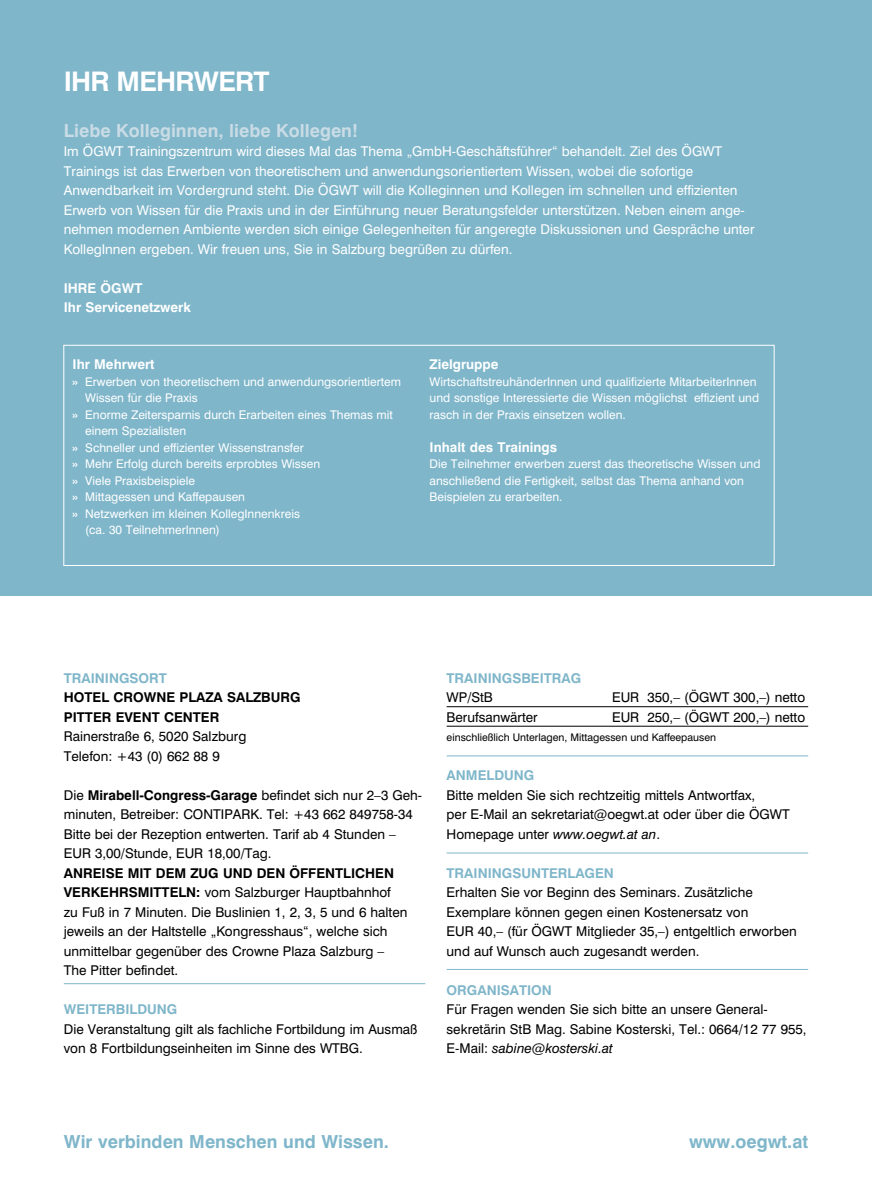
<style>
.page{position:relative;width:872px;height:1191px;background:#fff}
.page>*{position:absolute;margin:0;border:0;box-sizing:border-box;transform-origin:0 0}
.t1{font:700 27px "Swiss 721 BT";letter-spacing:-.03em;color:#fff}
.t2{font:700 18px "Swiss 721 BT";color:#7fb6ca}
.t3{font:700 18px "Swiss 721 BT";color:#c9dce5}
.t4{font:13.5px/19.5px "Swiss 721 BT";color:#000}
.t5{font:13.5px/19.5px "Swiss 721 BT";color:#fff}
.t6{font:700 13.5px "Swiss 721 BT";color:#7fb6ca}
.t7{font:700 13.5px/19.5px "Swiss 721 BT";color:#fff}
.t8{font:700 13.5px/19.5px "Swiss 721 BT";color:#000}
.t9{font:12px/16.5px "Swiss 721 BT";color:#fff}
.t10{font:10.5px "Swiss 721 BT";color:#000}
.s1{font-weight:700}
.s2{font-style:italic}
</style>
<div class="page">
<hr style="left:446px;top:706px;width:362px;height:1px;background:#000">
<hr style="left:446px;top:726px;width:362px;height:1px;background:#000">
<hr style="left:64px;top:983px;width:361px;height:1px;background:#7fb6ca">
<hr style="left:446px;top:755px;width:362px;height:1px;background:#7fb6ca">
<hr style="left:446px;top:852px;width:362px;height:1px;background:#7fb6ca">
<hr style="left:446px;top:969px;width:362px;height:1px;background:#7fb6ca">
<div style="left:0;top:0;width:872px;height:595px;background:#7fb6ca"></div>
<div style="left:64px;top:345px;width:710px;height:220px;border:1px solid #fff"></div>
<h1 class="t1" style="left:64px;top:65px;width:207px">IHR MEHRWERT</h1>
<h2 class="t3" style="left:64px;top:119px;width:296px">Liebe Kolleginnen, liebe Kollegen!</h2>
<p class="t5" style="left:64px;top:141px;width:692px">Im ÖGWT Trainingszentrum wird dieses Mal das Thema „GmbH-Geschäftsführer“ behandelt. Ziel des ÖGWT Trainings ist das Erwerben von theoretischem und anwendungsorientiertem Wissen, wobei die sofortige Anwendbarkeit im Vordergrund steht. Die ÖGWT will die Kolleginnen und Kollegen im schnellen und effizienten Erwerb von Wissen für die Praxis und in der Einführung neuer Beratungsfelder unterstützen. Neben einem ange&shy;nehmen modernen Ambiente werden sich einige Gelegenheiten für angeregte Diskussionen und Gespräche unter KollegInnen ergeben. Wir freuen uns, Sie in Salzburg begrüßen zu dürfen.</p>
<p class="t7" style="left:64px;top:278px;width:129px">IHRE ÖGWT<br>Ihr Servicenetzwerk</p>
<p class="t7" style="left:73px;top:354px;width:83px">Ihr Mehrwert</p>
<p class="t9" style="left:73px;top:373px;width:330px"><span class="s1">»</span> Erwerben von theoretischem und anwendungsorientiertem</p>
<p class="t9" style="left:85px;top:389px;width:114px">Wissen für die Praxis</p>
<p class="t9" style="left:73px;top:406px;width:322px"><span class="s1">»</span> Enorme Zeitersparnis durch Erarbeiten eines Themas mit</p>
<p class="t9" style="left:85px;top:422px;width:103px">einem Spezialisten</p>
<p class="t9" style="left:73px;top:439px;width:233px"><span class="s1">»</span> Schneller und effizienter Wissenstransfer</p>
<p class="t9" style="left:73px;top:455px;width:249px"><span class="s1">»</span> Mehr Erfolg durch bereits erprobtes Wissen</p>
<p class="t9" style="left:73px;top:472px;width:124px"><span class="s1">»</span> Viele Praxisbeispiele</p>
<p class="t9" style="left:73px;top:488px;width:174px"><span class="s1">»</span> Mittagessen und Kaffepausen</p>
<p class="t9" style="left:73px;top:505px;width:229px"><span class="s1">»</span> Netzwerken im kleinen KollegInnenkreis</p>
<p class="t9" style="left:85px;top:521px;width:136px">(ca. 30 TeilnehmerInnen)</p>
<p class="t7" style="left:429px;top:354px;width:70px">Zielgruppe</p>
<p class="t9" style="left:429px;top:373px;width:331px">WirtschaftstreuhänderInnen und qualifizierte MitarbeiterInnen und sonstige Interessierte die Wissen möglichst effizient und rasch in der Praxis einsetzen wollen.</p>
<p class="t7" style="left:429px;top:437px;width:129px">Inhalt des Trainings</p>
<p class="t9" style="left:429px;top:455px;width:332px">Die Teilnehmer erwerben zuerst das theoretische Wissen und anschließend die Fertigkeit, selbst das Thema anhand von<br>Beispielen zu erarbeiten.</p>
<p class="t6" style="left:64px;top:669px;width:105px">TRAININGSORT</p>
<p class="t8" style="left:64px;top:687px;width:71px">Hotel Crown</p>
<p class="t8" style="left:64px;top:687px;width:227px;text-indent:103px">e Plaza Salzburg<br>Pitter Event Center</p>
<p class="t4" style="left:64px;top:726px;width:184px">Rainerstraße 6, 5020 Salzburg<br>Telefon: +43 (0) 662 88 9</p>
<p class="t4" style="left:64px;top:785px;width:360px">Die <span class="s1">Mirabell-Congress-Garage</span> befindet sich nur 2–3 Geh&shy;minuten, Betreiber: CONTIPARK. Tel: +43 662 849758-34<br>Bitte bei der Rezeption entwerten. Tarif ab 4 Stunden – EUR 3,00/Stunde, EUR 18,00/Tag.</p>
<p class="t4" style="left:64px;top:863px;width:345px"><span class="s1">ANREISE MIT DEM ZUG UND DEN ÖFFENTLICHEN VERKEHRSMITTELN:</span> vom Salzburger Hauptbahnhof zu Fuß in 7 Minuten. Die Buslinien 1, 2, 3, 5 und 6 halten jeweils an der Haltstelle „Kongresshaus“, welche sich unmittelbar gegenüber des Crowne Plaza Salzburg – The Pitter befindet.</p>
<p class="t6" style="left:64px;top:1001px;width:115px">WEITERBILDUNG</p>
<p class="t4" style="left:64px;top:1019px;width:355px">Die Veranstaltung gilt als fachliche Fortbildung im Ausmaß von 8 Fortbildungseinheiten im Sinne des WTBG.</p>
<p class="t6" style="left:446px;top:669px;width:136px">TRAININGSBEITRAG</p>
<p class="t4" style="left:446px;top:687px;width:48px">WP/StB</p>
<p class="t4" style="left:612px;top:687px;width:195px">EUR 350,– (ÖGWT 300,–) netto</p>
<p class="t4" style="left:446px;top:707px;width:93px">Berufsanwärter</p>
<p class="t4" style="left:612px;top:707px;width:195px">EUR 250,– (ÖGWT 200,–) netto</p>
<p class="t10" style="left:446px;top:731px;width:271px">einschließlich Unterlagen, Mittagessen und Kaffeepausen</p>
<p class="t6" style="left:446px;top:767px;width:89px">ANMELDUNG</p>
<p class="t4" style="left:446px;top:785px;width:344px">Bitte melden Sie sich rechtzeitig mittels Antwortfax,<br>per E-Mail an sekretariat@oegwt.at oder über die ÖGWT<br>Homepage unter <span class="s2">www.oegwt.at an</span>.</p>
<p class="t6" style="left:446px;top:864px;width:169px">TRAININGSUNTERLAGEN</p>
<p class="t4" style="left:446px;top:882px;width:352px">Erhalten Sie vor Beginn des Seminars. Zusätzliche Exemplare können gegen einen Kostenersatz von<br>EUR 40,– (für ÖGWT Mitglieder 35,–) entgeltlich erworben und auf Wunsch auch zugesandt werden.</p>
<p class="t6" style="left:446px;top:981px;width:107px">ORGANISATION</p>
<p class="t4" style="left:446px;top:999px;width:361px">Für Fragen wenden Sie sich bitte an unsere General&shy;sekretärin StB Mag. Sabine Kosterski, Tel.: 0664/12 77 955,<br>E-Mail: <span class="s2">sabine@kosterski.at</span></p>
<h2 class="t2" style="left:64px;top:1130px;width:326px">Wir verbinden Menschen und Wissen.</h2>
<h2 class="t2" style="left:689px;top:1131px;width:121px">www.oegwt.at</h2>
</div>
